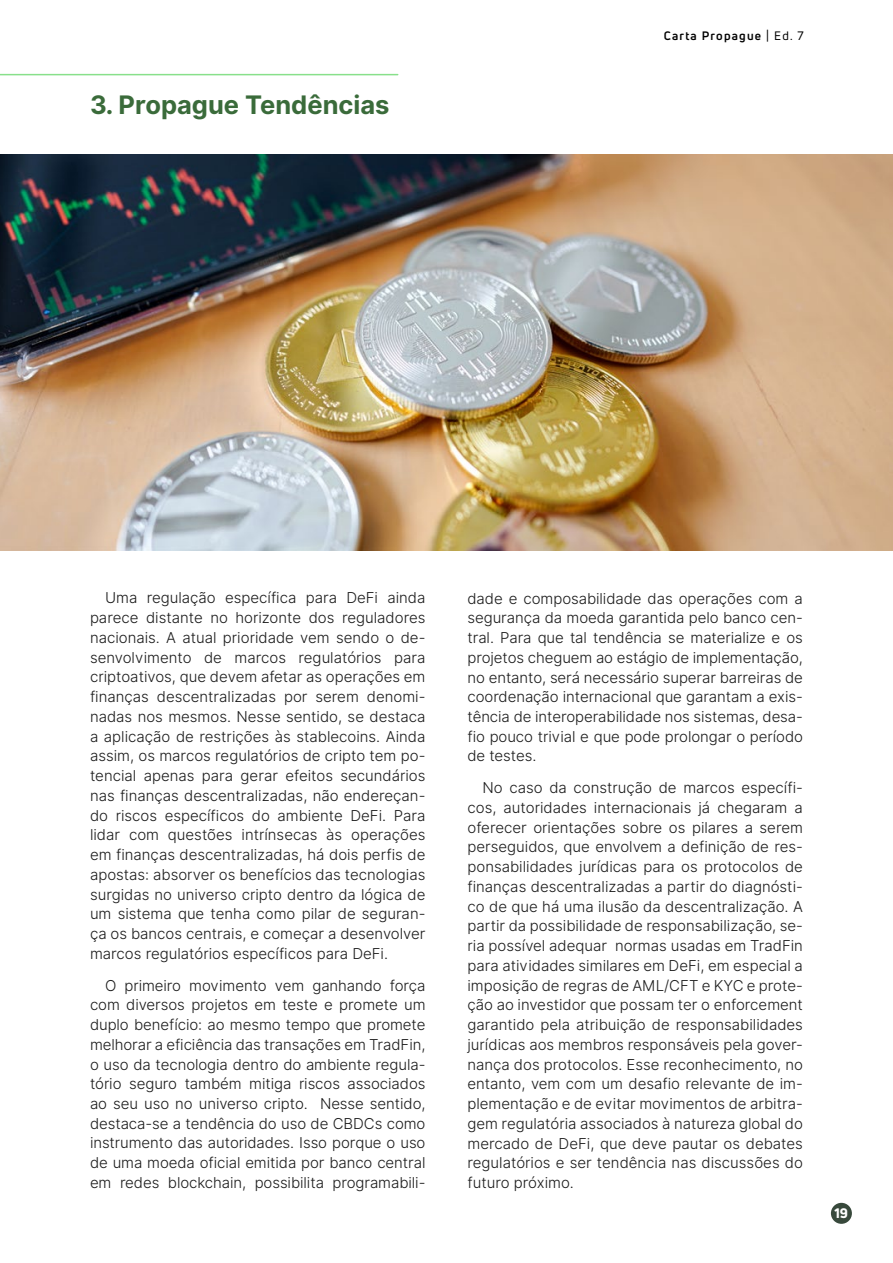
<style>
.page{position:relative;width:893px;height:1263px;background:#fff}
.page>*{position:absolute;margin:0;border:0;box-sizing:border-box;transform-origin:0 0}
.t1{font:700 25.5px "Inter";color:#3a6b3a}
.t2{font:15px/19.8px "Inter Light BETA";letter-spacing:-.005em;color:#1a1a1a;text-align:justify}
.t3{font:800 13.5px "Uni Neue";color:#fff}
.t4{font:700 12px "Uni Neue";letter-spacing:.1em;color:#000}
.s1{font-weight:400}
</style>
<div class="page">
<div style="left:831px;top:1203px;width:21px;height:21px;background:#38493c;border-radius:50%"></div>
<hr style="left:0;top:74px;width:398px;height:1px;background:#88e08b">
<img style="left:0;top:154px;width:893px;height:396px">
<p class="t1" style="left:90px;top:86px;width:301px">3. Propague Tendências</p>
<p class="t4" style="left:664px;top:28px;width:141px">Carta Propague <span class="s1">| Ed. 7</span></p>
<p class="t2" style="left:90px;top:588px;width:337px;text-indent:15px">Uma regulação específica para DeFi ainda parece distante no horizonte dos reguladores nacionais. A atual prioridade vem sendo o de&shy;senvolvimento de marcos regulatórios para criptoativos, que devem afetar as operações em finanças descentralizadas por serem denomi&shy;nadas nos mesmos. Nesse sentido, se destaca a aplicação de restrições às stablecoins. Ainda assim, os marcos regulatórios de cripto tem po&shy;tencial apenas para gerar efeitos secundários nas finanças descentralizadas, não endereçan&shy;do riscos específicos do ambiente DeFi. Para lidar com questões intrínsecas às operações em finanças descentralizadas, há dois perfis de apostas: absorver os benefícios das tecnologias surgidas no universo cripto dentro da lógica de um sistema que tenha como pilar de seguran&shy;ça os bancos centrais, e começar a desenvolver marcos regulatórios específicos para DeFi.</p>
<p class="t2" style="left:90px;top:975px;width:337px;text-indent:15px">O primeiro movimento vem ganhando força com diversos projetos em teste e promete um duplo benefício: ao mesmo tempo que promete melhorar a eficiência das transações em TradFin, o uso da tecnologia dentro do ambiente regula&shy;tório seguro também mitiga riscos associados ao seu uso no universo cripto. Nesse sentido, destaca-se a tendência do uso de CBDCs como instrumento das autoridades. Isso porque o uso de uma moeda oficial emitida por banco central em redes blockchain, possibilita programabili-</p>
<p class="t2" style="left:467px;top:588px;width:337px">dade e composabilidade das operações com a segurança da moeda garantida pelo banco cen&shy;tral. Para que tal tendência se materialize e os projetos cheguem ao estágio de implementação, no entanto, será necessário superar barreiras de coordenação internacional que garantam a exis&shy;tência de interoperabilidade nos sistemas, desa&shy;fio pouco trivial e que pode prolongar o período de testes.</p>
<p class="t2" style="left:467px;top:778px;width:337px;text-indent:15px">No caso da construção de marcos específi&shy;cos, autoridades internacionais já chegaram a oferecer orientações sobre os pilares a serem perseguidos, que envolvem a definição de res&shy;ponsabilidades jurídicas para os protocolos de finanças descentralizadas a partir do diagnósti&shy;co de que há uma ilusão da descentralização. A partir da possibilidade de responsabilização, se&shy;ria possível adequar normas usadas em TradFin para atividades similares em DeFi, em especial a imposição de regras de AML/CFT e KYC e prote&shy;ção ao investidor que possam ter o enforcement garantido pela atribuição de responsabilidades jurídicas aos membros responsáveis pela gover&shy;nança dos protocolos. Esse reconhecimento, no entanto, vem com um desafio relevante de im&shy;plementação e de evitar movimentos de arbitra&shy;gem regulatória associados à natureza global do mercado de DeFi, que deve pautar os debates regulatórios e ser tendência nas discussões do futuro próximo.</p>
<p class="t3" style="left:834px;top:1204px;width:15px">19</p>
</div>
